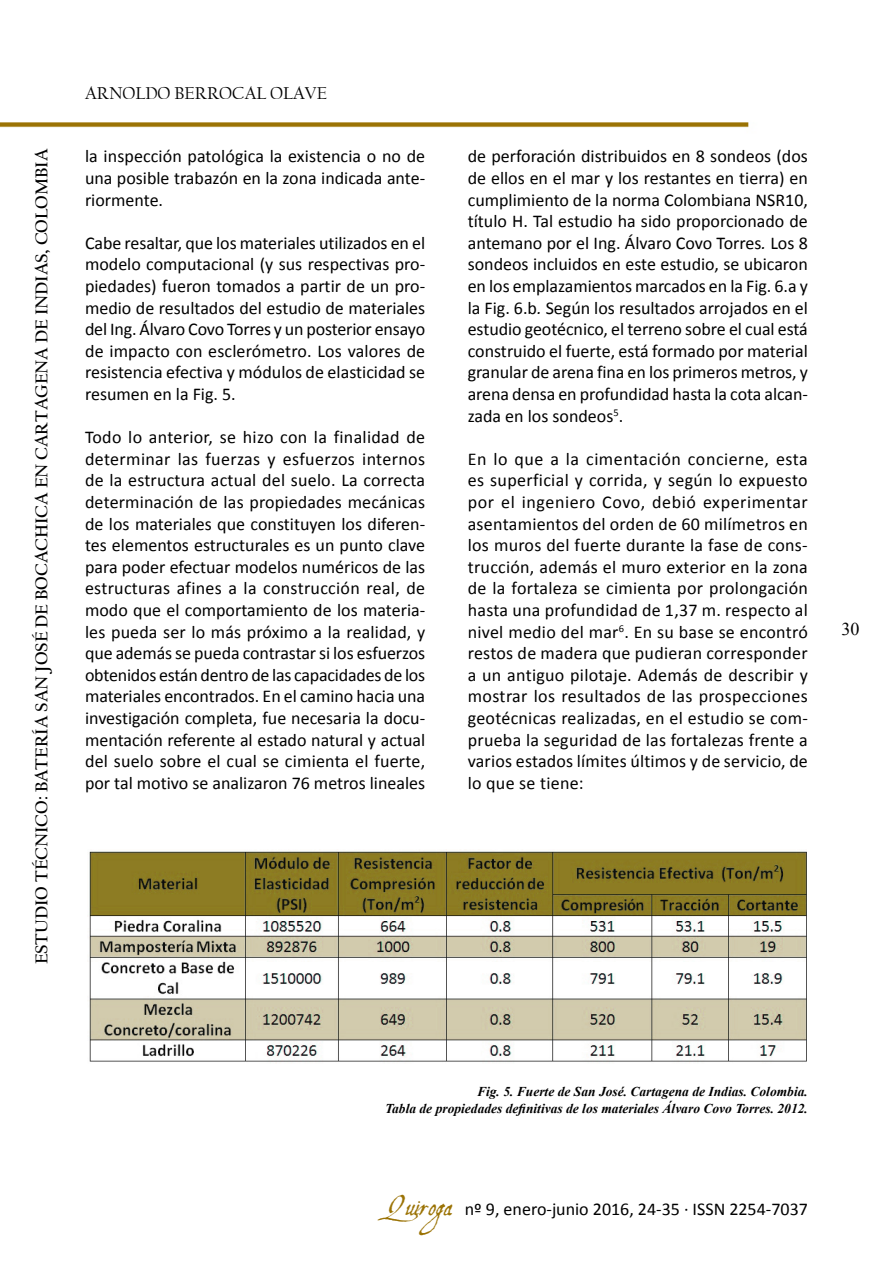
<style>
.page{position:relative;width:893px;height:1263px;background:#fff}
.page>*{position:absolute;margin:0;border:0;box-sizing:border-box;transform-origin:0 0}
.t1{font:18px/21.6px "Calibri";color:#000;text-align:justify}
.t2{font:700 18px "Californian FB";color:#000}
.t3{font:18px "Californian FB";color:#000}
.t4{font:18px "Times New Roman";color:#000}
.t5{font:italic 700 13.5px/16.2px "Times New Roman";color:#000;text-align:right}
.s1{font-style:italic}
.s2{font-family:"Aquiline";font-size:27px;color:#9b7305}
</style>
<div class="page">
<img style="left:0;top:122px;width:749px;height:6px">
<img style="left:89px;top:851px;width:718px;height:212px">
<p class="t2" style="left:31px;top:964px;width:816px;rotate:-90deg">Estudio Técnico: Batería San José De Bocachica En Cartagena De Indias, Colombia</p>
<p class="t3" style="left:85px;top:83px;width:112px">ARNOLDO BERR</p>
<p class="t3" style="left:219px;top:83px;width:86px">OCAL OLAVE</p>
<p class="t1" style="left:85px;top:146px;width:342px">la inspección patológica la existencia o no de una posible trabazón en la zona indicada ante&shy;riormente.</p>
<p class="t1" style="left:85px;top:232px;width:342px">Cabe resaltar, que los materiales utilizados en el modelo computacional (y sus respectivas pro&shy;piedades) fueron tomados a partir de un pro&shy;medio de resultados del estudio de materiales del I ng. Álvaro Covo Torres y un posterior ensayo de impacto con esclerómetro. Los valores de resistencia efectiva y módulos de elasticidad se resumen en la Fig. 5.</p>
<p class="t1" style="left:85px;top:426px;width:342px">Todo lo anterior, se hizo con la finalidad de determinar las fuerzas y esfuerzos internos de la estructura actual del suelo. La correcta determinación de las propiedades mecánicas de los materiales que constituyen los diferen&shy;tes elementos estructurales es un punto clave para poder efectuar modelos numéricos de las estructuras afines a la construcción real, de modo que el comportamiento de los materia&shy;les pueda ser lo más próximo a la realidad, y que además se pueda contrastar si los esfuerzos obtenidos están dentro de las capacidades de los materiales encontrados. En el camino hacia una investigación completa, fue necesaria la docu&shy;mentación referente al estado natural y actual del suelo sobre el cual se cimienta el fuerte, por tal motivo se analizaron 76 metros lineales</p>
<p class="t1" style="left:468px;top:146px;width:342px">de perforación distribuidos en 8 sondeos (dos de ellos en el mar y los restantes en tierra) en cumplimiento de la norma Colombiana NSR10, título H. Tal estudio ha sido proporcionado de antemano por el I ng. Álvaro Covo Torres<span class="s1">.</span> Los 8 sondeos incluidos en este estudio, se ubicaron en los emplazamientos marcados en la Fig. 6.a y la Fig. 6.b<span class="s1">.</span> Según los resultados arrojados en el estudio geotécnico, el terreno sobre el cual está construido el fuerte, está formado por material granular de arena fina en los primeros metros, y arena densa en profundidad hasta la cota alcan&shy;zada en los sondeos<sup>5</sup>.</p>
<p class="t1" style="left:468px;top:448px;width:342px">En lo que a la cimentación concierne, esta es superficial y corrida, y según lo expuesto por el ingeniero Covo, debió experimentar asentamientos del orden de 60 milímetros en los muros del fuerte durante la fase de cons&shy;trucción, además el muro exterior en la zona de la fortaleza se cimienta por prolongación hasta una profundidad de 1,37 m. respecto al nivel medio del mar<sup>6</sup>. En su base se encontró restos de madera que pudieran corresponder a un antiguo pilotaje. Además de describir y mostrar los resultados de las prospecciones geotécnicas realizadas, en el estudio se com&shy;prueba la seguridad de las fortalezas frente a varios estados límites últimos y de servicio, de lo que se tiene:</p>
<p class="t4" style="left:841px;top:616px;width:19px">30</p>
<p class="t5" style="left:385px;top:1083px;width:424px">Fig. 5. Fuerte de San José. Cartagena de Indias. Colombia.<br>Tabla de propiedades definitivas de los materiales Álvaro Covo Torres. 2012.</p>
<p class="t1" style="left:386px;top:1198px;width:316px"><span class="s2">Quiroga</span> nº 9, enero-junio 2016, 24-35 · ISSN</p>
<p class="t1" style="left:729px;top:1198px;width:80px">2254-7037</p>
</div>
